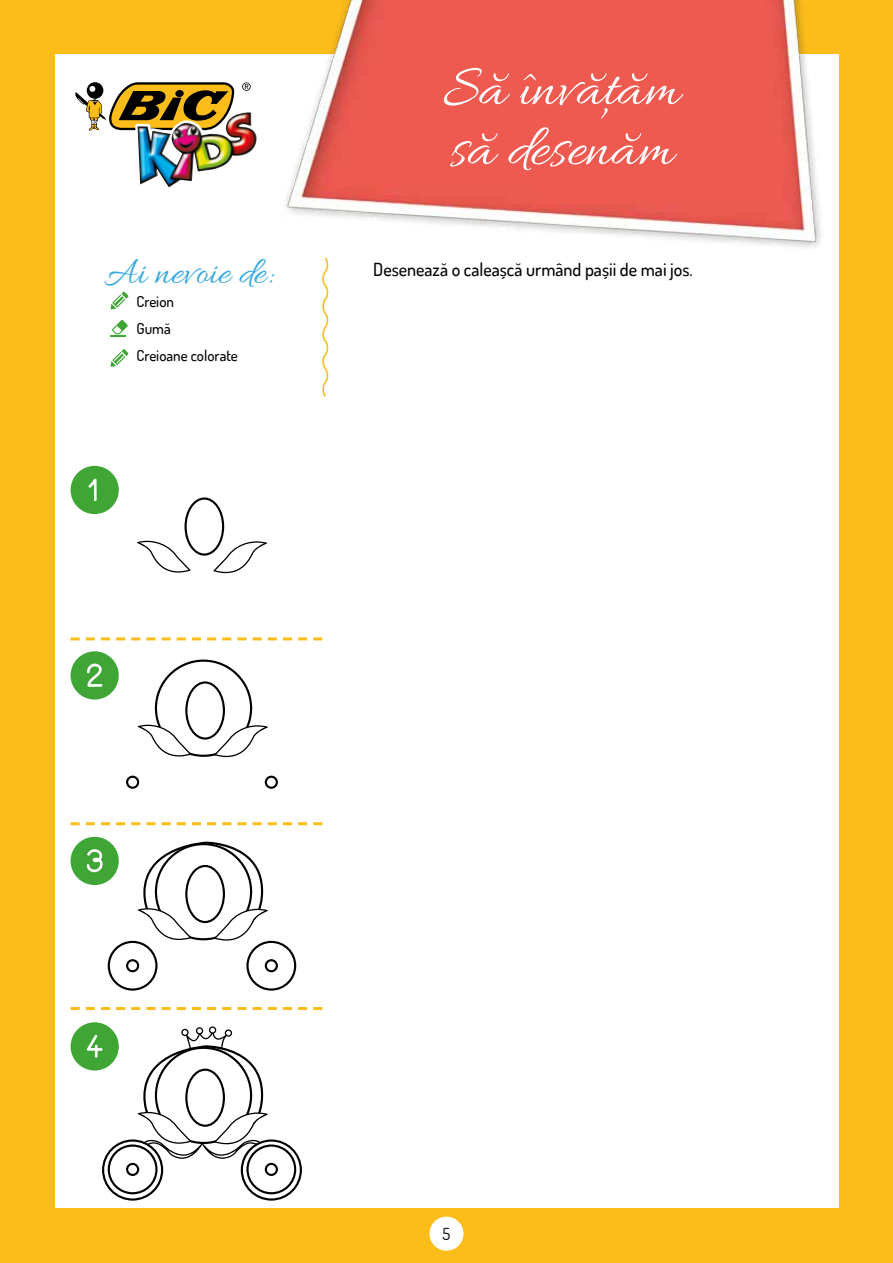
<style>
.page{position:relative;width:893px;height:1263px;background:#fcbd1b}
.page>*{position:absolute;margin:0;border:0;box-sizing:border-box;transform-origin:0 0}
.t1{font:60px/60px "Allura";color:#fff}
.t2{font:39px "Allura";color:#36a9e1}
.t3{font:500 18px "Dosis";color:#000}
.t4{font:16.5px "Dosis";color:#000}
.t5{font:500 15px/27px "Dosis";color:#000}
</style>
<div class="page">
<div style="left:55px;top:55px;width:783px;height:1153px;background:#fff"></div>
<div style="left:429px;top:1216px;width:34px;height:35px;background:#fff;border-radius:50%"></div>
<img style="left:282px;top:0;width:543px;height:247px">
<svg style="left:75px;top:82px;width:176px;height:53px"></svg>
<img style="left:138px;top:112px;width:119px;height:76px">
<svg style="left:322px;top:257px;width:7px;height:140px"></svg>
<svg style="left:111px;top:349px;width:18px;height:18px"></svg>
<svg style="left:111px;top:292px;width:18px;height:17px"></svg>
<svg style="left:110px;top:320px;width:18px;height:17px"></svg>
<div style="left:71px;top:466px;width:48px;height:48px;background:#3fa535;border-radius:50%"></div>
<svg style="left:88px;top:478px;width:9px;height:24px"></svg>
<div style="left:71px;top:651px;width:48px;height:48px;background:#3fa535;border-radius:50%"></div>
<svg style="left:87px;top:663px;width:16px;height:24px"></svg>
<div style="left:71px;top:837px;width:48px;height:48px;background:#3fa535;border-radius:50%"></div>
<div style="left:71px;top:1022px;width:48px;height:48px;background:#3fa535;border-radius:50%"></div>
<svg style="left:71px;top:637px;width:251px;height:3px"></svg>
<svg style="left:71px;top:822px;width:251px;height:3px"></svg>
<svg style="left:71px;top:1007px;width:251px;height:3px"></svg>
<svg style="left:137px;top:497px;width:130px;height:77px"></svg>
<svg style="left:138px;top:659px;width:130px;height:99px"></svg>
<svg style="left:126px;top:776px;width:13px;height:13px"></svg>
<svg style="left:265px;top:776px;width:13px;height:13px"></svg>
<svg style="left:85px;top:842px;width:211px;height:149px"></svg>
<svg style="left:86px;top:1026px;width:216px;height:174px"></svg>
<h1 class="t1" style="left:443px;top:62px;width:238px">Să învățăm să desenăm</h1>
<h2 class="t2" style="left:105px;top:251px;width:169px">Ai nevoie de:</h2>
<p class="t3" style="left:373px;top:258px;width:321px">Desenează o caleașcă urmând pașii de mai jos.</p>
<p class="t5" style="left:136px;top:288px;width:103px">Creion<br>Gumă<br>Creioane colorate</p>
<p class="t4" style="left:443px;top:1223px;width:9px">5</p>
</div>
